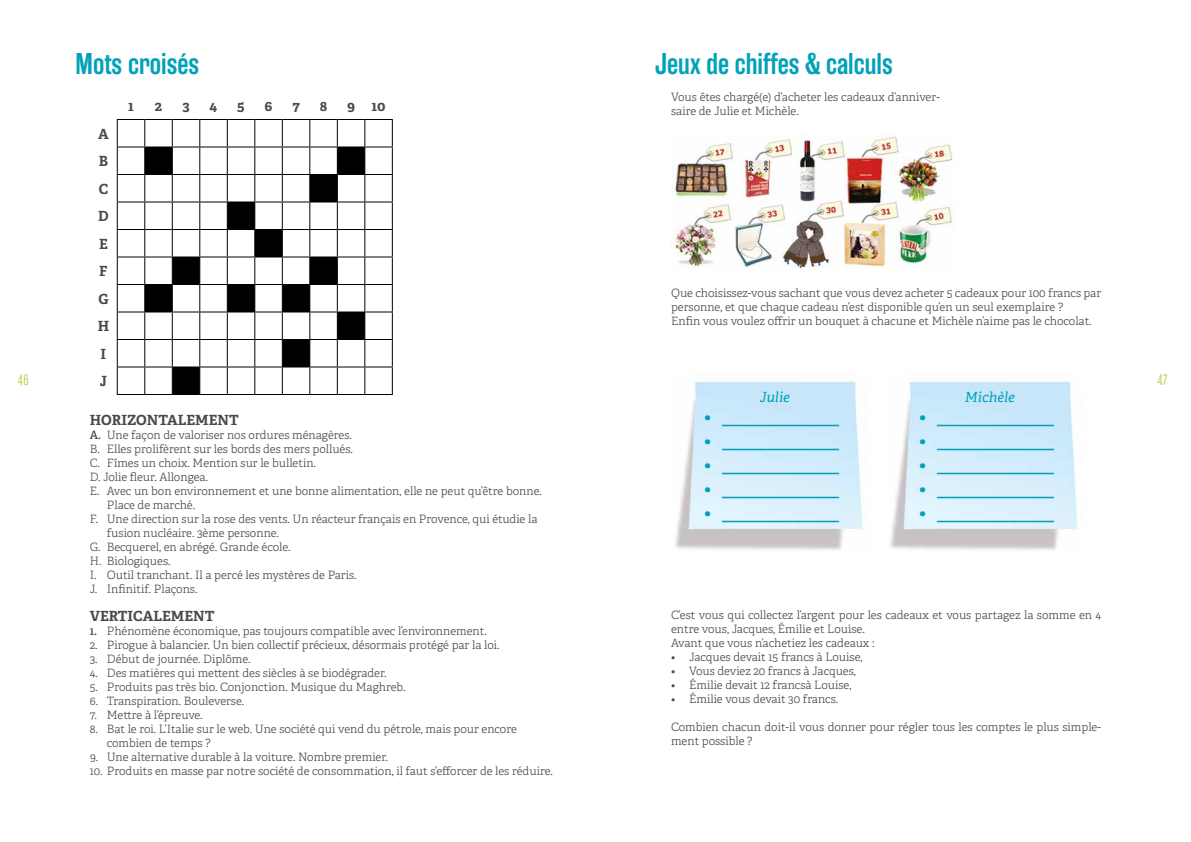
<style>
.page{position:relative;width:1191px;height:842px;background:#fff}
.page>*{position:absolute;margin:0;border:0;box-sizing:border-box;transform-origin:0 0}
.t1{font:600 30px "Rama Gothic E";color:#00a2b9}
.t2{font:18px "Adelle PE Sb";color:#00a2b9}
.t3{font:300 15px "Rama Gothic E";color:#afcb3a}
.t4{font:700 14px/27.5px "Adelle PE";color:#4a4a49}
.t5{font:italic 14px "Adelle PE";color:#00a2b9}
.t6{font:11.5px/14px "Adelle PE Lt";color:#4a4a49}
.s1{font-family:"Adelle PE Sb"}
</style>
<div class="page">
<svg style="left:117px;top:119px;width:276px;height:276px"></svg>
<img style="left:671px;top:134px;width:282px;height:135px">
<img style="left:890px;top:381px;width:188px;height:169px">
<img style="left:675px;top:381px;width:188px;height:169px">
<h1 class="t1" style="left:655px;top:47px;width:238px">Jeux de chiffes &amp; calculs</h1>
<p class="t6" style="left:671px;top:89px;width:270px">Vous êtes chargé(e) d’acheter les cadeaux d’anniver&shy;saire de Julie et Michèle.</p>
<h1 class="t1" style="left:76px;top:47px;width:125px">Mots croisés</h1>
<p class="t4" style="left:128px;top:92px;width:7px">1</p>
<p class="t4" style="left:155px;top:92px;width:9px">2</p>
<p class="t4" style="left:182px;top:92px;width:9px">3</p>
<p class="t4" style="left:210px;top:92px;width:9px">4</p>
<p class="t4" style="left:237px;top:92px;width:9px">5</p>
<p class="t4" style="left:265px;top:92px;width:9px">6</p>
<p class="t4" style="left:292px;top:92px;width:9px">7</p>
<p class="t4" style="left:320px;top:92px;width:9px">8</p>
<p class="t4" style="left:347px;top:92px;width:40px">9 10</p>
<p class="t4" style="left:98px;top:119px;width:13px">A<br>B<br>C<br>D<br>E<br>F<br>G<br>H<br>I<br>J</p>
<p class="t4" style="left:90px;top:405px;width:151px">HORIZONTALEMENT</p>
<p class="t6" style="left:90px;top:427px;width:264px"><span class="s1">A.</span> Une façon de valoriser nos ordures ménagères.</p>
<p class="t6" style="left:90px;top:441px;width:265px">B. Elles prolifèrent sur les bords des mers pollués.</p>
<p class="t6" style="left:90px;top:455px;width:228px">C. Fîmes un choix. Mention sur le bulletin.</p>
<p class="t6" style="left:90px;top:469px;width:120px">D. Jolie fleur. Allongea.</p>
<p class="t6" style="left:90px;top:483px;width:453px">E. Avec un bon environnement et une bonne alimentation, elle ne peut qu’être bonne.</p>
<p class="t6" style="left:107px;top:497px;width:90px">Place de marché.</p>
<p class="t6" style="left:90px;top:511px;width:449px">F. Une direction sur la rose des vents. Un réacteur français en Provence, qui étudie la</p>
<p class="t6" style="left:107px;top:525px;width:174px">fusion nucléaire. 3ème personne.</p>
<p class="t6" style="left:90px;top:539px;width:202px">G. Becquerel, en abrégé. Grande école.</p>
<p class="t6" style="left:90px;top:553px;width:82px">H. Biologiques.</p>
<p class="t6" style="left:90px;top:567px;width:268px">I. Outil tranchant. Il a percé les mystères de Paris.</p>
<p class="t6" style="left:90px;top:581px;width:109px">J. Infinitif. Plaçons.</p>
<p class="t4" style="left:90px;top:601px;width:126px">VERTICALEMENT</p>
<p class="t6" style="left:90px;top:623px;width:398px"><span class="s1">1.</span> Phénomène économique, pas toujours compatible avec l’environnement.</p>
<p class="t6" style="left:90px;top:637px;width:411px">2. Pirogue à balancier. Un bien collectif précieux, désormais protégé par la loi.</p>
<p class="t6" style="left:90px;top:651px;width:162px">3. Début de journée. Diplôme.</p>
<p class="t6" style="left:90px;top:665px;width:298px">4. Des matières qui mettent des siècles à se biodégrader.</p>
<p class="t6" style="left:90px;top:679px;width:317px">5. Produits pas très bio. Conjonction. Musique du Maghreb.</p>
<p class="t6" style="left:90px;top:693px;width:156px">6. Transpiration. Bouleverse.</p>
<p class="t6" style="left:90px;top:707px;width:114px">7. Mettre à l’épreuve.</p>
<p class="t6" style="left:107px;top:721px;width:412px;text-indent:-17px">8. Bat le roi. L’Italie sur le web. Une société qui vend du pétrole, mais pour encore combien de temps ?</p>
<p class="t6" style="left:90px;top:749px;width:300px">9. Une alternative durable à la voiture. Nombre premier.</p>
<p class="t6" style="left:90px;top:763px;width:464px">10. Produits en masse par notre société de consommation, il faut s’efforcer de les réduire.</p>
<p class="t6" style="left:671px;top:285px;width:431px">Que choisissez-vous sachant que vous devez acheter 5 cadeaux pour 100 francs par personne, et que chaque cadeau n’est disponible qu’en un seul exemplaire ?<br>Enfin vous voulez offrir un bouquet à chacune et Michèle n’aime pas le chocolat.</p>
<h3 class="t3" style="left:18px;top:372px;width:12px">46</h3>
<h3 class="t3" style="left:1157px;top:372px;width:12px">47</h3>
<p class="t5" style="left:965px;top:387px;width:51px">Michèle</p>
<h2 class="t2" style="left:919px;top:403px;width:137px">• _____________</h2>
<h2 class="t2" style="left:919px;top:427px;width:137px">• _____________</h2>
<h2 class="t2" style="left:919px;top:451px;width:137px">• _____________</h2>
<h2 class="t2" style="left:919px;top:475px;width:137px">• _____________</h2>
<h2 class="t2" style="left:919px;top:499px;width:137px">• _____________</h2>
<p class="t5" style="left:760px;top:387px;width:32px">Julie</p>
<h2 class="t2" style="left:704px;top:403px;width:136px">• _____________</h2>
<h2 class="t2" style="left:704px;top:427px;width:136px">• _____________</h2>
<h2 class="t2" style="left:704px;top:451px;width:136px">• _____________</h2>
<h2 class="t2" style="left:704px;top:475px;width:136px">• _____________</h2>
<h2 class="t2" style="left:704px;top:499px;width:136px">• _____________</h2>
<p class="t6" style="left:671px;top:607px;width:431px">C’est vous qui collectez l’argent pour les cadeaux et vous partagez la somme en 4 entre vous, Jacques, Émilie et Louise.<br>Avant que vous n’achetiez les cadeaux :</p>
<p class="t6" style="left:671px;top:649px;width:193px">• Jacques devait 15 francs à Louise,</p>
<p class="t6" style="left:671px;top:663px;width:186px">• Vous deviez 20 francs à Jacques,</p>
<p class="t6" style="left:671px;top:677px;width:182px">• Émilie devait 12 francsà Louise,</p>
<p class="t6" style="left:671px;top:691px;width:169px">• Émilie vous devait 30 francs.</p>
<p class="t6" style="left:671px;top:719px;width:431px">Combien chacun doit-il vous donner pour régler tous les comptes le plus simple&shy;ment possible ?</p>
</div>
